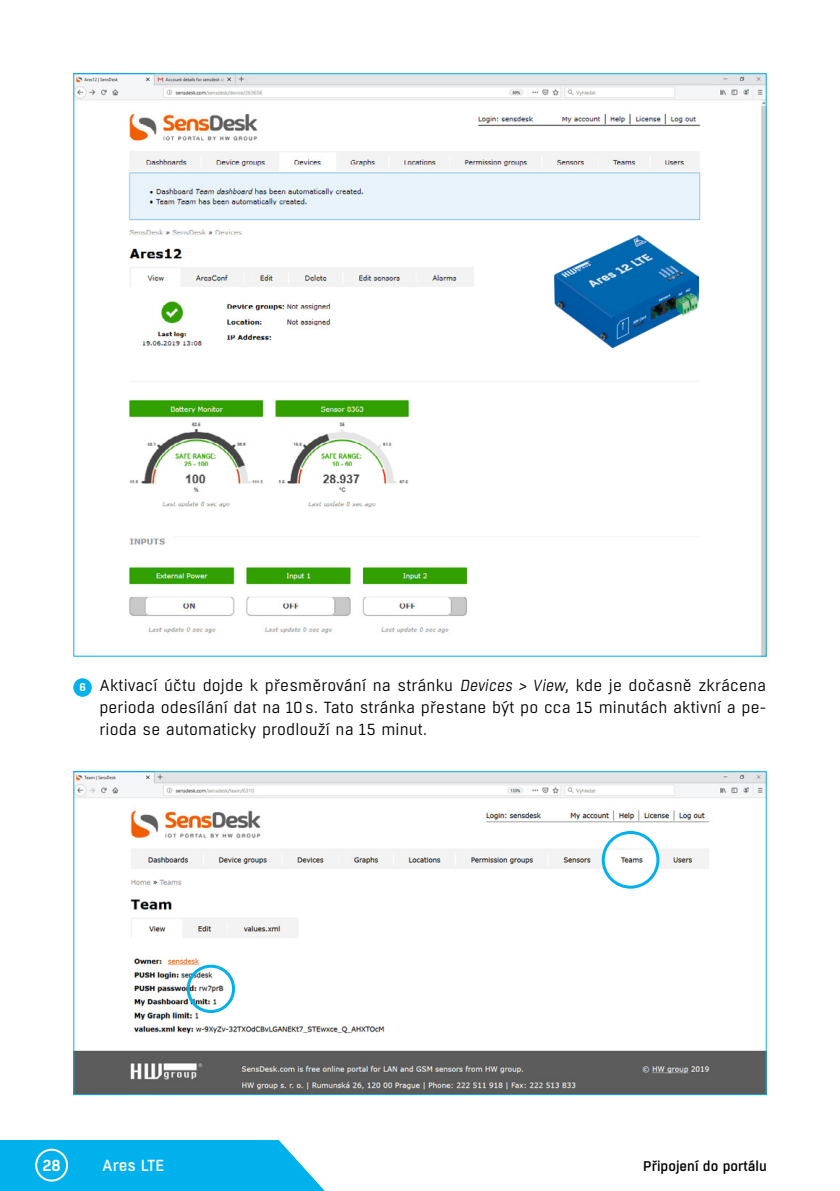
<style>
.page{position:relative;width:840px;height:1191px;background:#fff}
.page>*{position:absolute;margin:0;border:0;box-sizing:border-box;transform-origin:0 0}
.t1{font:16px/22px "Boxed";letter-spacing:.01em;color:#000;text-align:justify}
.t2{font:500 16px "Boxed";color:#fff}
.t3{font:600 16px "Boxed";color:#fff}
.t4{font:500 14px "Boxed";color:#000}
.t5{font:600 11.2px "Boxed";color:#fff}
.s1{font-style:italic}
</style>
<div class="page">
<svg style="left:0;top:1140px;width:325px;height:51px;background:#13b7ec"></svg>
<div style="left:35px;top:1148px;width:33px;height:33px;border:2px solid #fff;border-radius:50%"></div>
<div style="left:73px;top:678px;width:19px;height:19px;background:#00b1eb;border-radius:50%"></div>
<img style="left:75px;top:773px;width:689px;height:320px">
<div style="left:187px;top:964px;width:48px;height:49px;border:3px solid #00b1eb;border-radius:50%"></div>
<img style="left:75px;top:75px;width:689px;height:579px">
<img style="left:108px;top:106px;width:623px;height:544px">
<div style="left:601px;top:831px;width:58px;height:57px;border:3px solid #00b1eb;border-radius:50%"></div>
<div style="left:544px;top:231px;width:168px;height:126px;background:#fff"></div>
<img style="left:554px;top:235px;width:144px;height:112px">
<p class="t5" style="left:79px;top:680px;width:8px">6</p>
<p class="t1" style="left:99px;top:675px;width:668px">Aktivací účtu dojde k přesměrování na stránku <span class="s1">Devices &gt; View</span>, kde je dočasně zkrácena perioda odesílání dat na 10s. Tato stránka přestane být po cca 15 minutách aktivní a pe&shy;rioda se automaticky prodlouží na 15 minut.</p>
<p class="t3" style="left:42px;top:1155px;width:20px">28</p>
<p class="t2" style="left:102px;top:1155px;width:64px">Ares LTE</p>
<p class="t4" style="left:642px;top:1157px;width:125px">Připojení do portálu</p>
</div>
